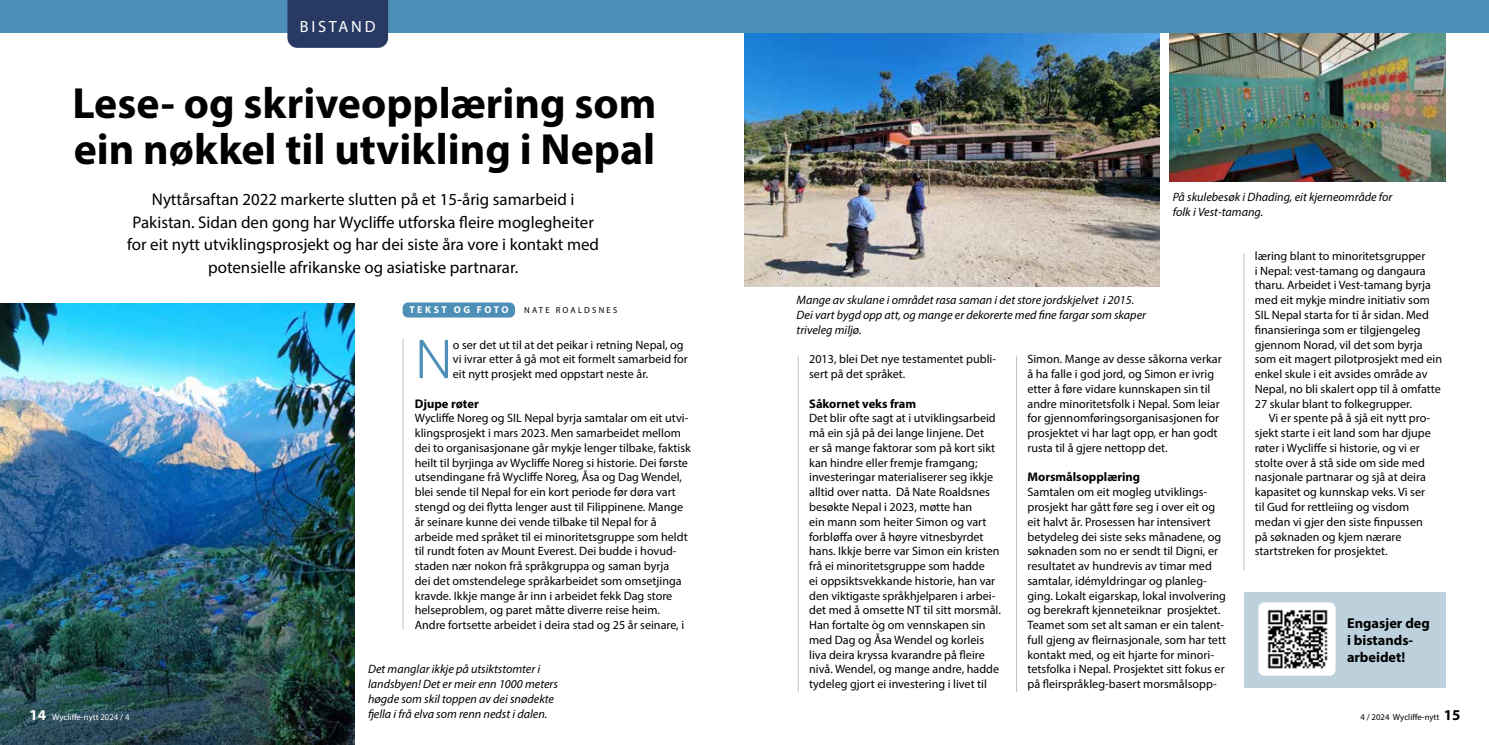
<style>
.page{position:relative;width:1489px;height:745px;background:#fff}
.page>*{position:absolute;margin:0;border:0;box-sizing:border-box;transform-origin:0 0}
.t1{font:300 53.62px "Roboto";color:#4e8fb8}
.t2{font:700 43.75px/46.2px "Myriad Pro";color:#000}
.t3{font:16.88px/22.5px "Myriad Pro";color:#000;text-align:center}
.t4{font:16.25px "Myriad Pro";letter-spacing:.17em;color:#fff}
.t5{font:700 14.38px/16.9px "Myriad Pro";color:#000}
.t6{font:700 12.5px "Myriad Pro";color:#000}
.t7{font:12.12px/14.8px "Myriad Pro";color:#000}
.t8{font:italic 12.12px/14.8px "Myriad Pro";color:#000}
.t9{font:700 10px "Myriad Pro";letter-spacing:.26em;color:#fff}
.t10{font:8.75px "Myriad Pro";color:#000}
.t11{font:8.75px "Myriad Pro";color:#fff}
.t12{font:8.75px "Myriad Pro";letter-spacing:.26em;color:#000}
.s1{font-weight:700;font-size:15px}
</style>
<div class="page">
<img style="left:1169px;top:33px;width:276px;height:148px">
<img style="left:744px;top:33px;width:415px;height:253px">
<img style="left:0;top:303px;width:355px;height:441px">
<div style="left:0;top:0;width:1488px;height:33px;background:#4e8fb8"></div>
<div style="left:1243px;top:592px;width:202px;height:95px;background:#bcd1dc"></div>
<div style="left:287px;top:0;width:101px;height:48px;background:#283a63"></div>
<div style="left:402px;top:302px;width:113px;height:15px;background:#4e8fb8;border-radius:5px"></div>
<hr style="left:402px;top:338px;width:1px;height:290px;background:#939598">
<hr style="left:797px;top:356px;width:1px;height:335px;background:#939598">
<hr style="left:1243px;top:253px;width:1px;height:316px;background:#939598">
<hr style="left:1016px;top:356px;width:1px;height:335px;background:#939598">
<div style="left:1258px;top:602px;width:77px;height:73px;background:#fff;border-radius:6px"></div>
<img style="left:1267px;top:609px;width:61px;height:60px">
<h3 class="t4" style="left:300px;top:17px;width:77px">BISTAND</h3>
<h2 class="t2" style="left:72px;top:78px;width:585px">Lese- og skriveopplæring som ein nøkkel til utvikling i Nepal</h2>
<p class="t3" style="left:127px;top:188px;width:473px">Nyttårsaftan 2022 markerte slutten på et 15-årig samarbeid i Pakistan. Sidan den gong har Wycliffe utforska fleire moglegheiter for eit nytt utviklingsprosjekt og har dei siste åra vore i kontakt med potensielle afrikanske og asiatiske partnarar.</p>
<p class="t9" style="left:409px;top:303px;width:101px">TEKST OG FOTO</p>
<p class="t12" style="left:524px;top:305px;width:95px">NATE ROALDSNES</p>
<p class="t11" style="left:29px;top:711px;width:102px"><span class="s1">14</span> Wycliffe-nytt 2024 / 4</p>
<h1 class="t1" style="left:415px;top:321px;width:40px">N</h1>
<p class="t7" style="left:453px;top:337px;width:236px">o ser det ut til at det peikar i retning Nepal, og vi ivrar etter å gå mot eit formelt samarbeid for eit nytt prosjekt med oppstart neste år.</p>
<p class="t6" style="left:415px;top:395px;width:65px">Djupe røter</p>
<p class="t7" style="left:415px;top:410px;width:277px">Wycliffe Noreg og SIL Nepal byrja samtalar om eit utvi&shy;klingsprosjekt i mars 2023. Men samarbeidet mellom dei to organisasjonane går mykje lenger tilbake, faktisk heilt til byrjinga av Wycliffe Noreg si historie. Dei første utsendingane frå Wycliffe Noreg, Åsa og Dag Wendel, blei sende til Nepal for ein kort periode før døra vart stengd og dei flytta lenger aust til Filippinene. Mange år seinare kunne dei vende tilbake til Nepal for å arbeide med språket til ei minoritetsgruppe som heldt til rundt foten av Mount Everest. Dei budde i hovud&shy;staden nær nokon frå språkgruppa og saman byrja<br>dei det omstendelege språkarbeidet som omsetjinga kravde. Ikkje mange år inn i arbeidet fekk Dag store helseproblem, og paret måtte diverre reise heim.<br>Andre fortsette arbeidet i deira stad og 25 år seinare, i</p>
<p class="t8" style="left:368px;top:661px;width:191px">Det manglar ikkje på utsiktstomter i landsbyen! Det er meir enn 1000 meters høgde som skil toppen av dei snødekte fjella i frå elva som renn nedst i dalen.</p>
<p class="t8" style="left:1172px;top:189px;width:221px">På skulebesøk i Dhading, eit kjerneområde for folk i Vest-tamang.</p>
<p class="t8" style="left:796px;top:292px;width:351px">Mange av skulane i området rasa saman i det store jordskjelvet i 2015.<br>Dei vart bygd opp att, og mange er dekorerte med fine fargar som skaper triveleg miljø.</p>
<p class="t7" style="left:809px;top:351px;width:188px">2013, blei Det nye testamentet publi&shy;sert på det språket.</p>
<p class="t6" style="left:809px;top:395px;width:109px">Såkornet veks fram</p>
<p class="t7" style="left:809px;top:410px;width:193px">Det blir ofte sagt at i utviklingsarbeid må ein sjå på dei lange linjene. Det<br>er så mange faktorar som på kort sikt kan hindre eller fremje framgang; investeringar materialiserer seg ikkje alltid over natta. Då Nate Roaldsnes besøkte Nepal i 2023, møtte han<br>ein mann som heiter Simon og vart forbløffa over å høyre vitnesbyrdet hans. Ikkje berre var Simon ein kristen frå ei minoritetsgruppe som hadde<br>ei oppsiktsvekkande historie, han var den viktigaste språkhjelparen i arbei&shy;det med å omsette NT til sitt morsmål.<br>Han fortalte òg om vennskapen sin med Dag og Åsa Wendel og korleis liva deira kryssa kvarandre på fleire nivå. Wendel, og mange andre, hadde tydeleg gjort ei investering i livet til</p>
<p class="t7" style="left:1027px;top:351px;width:196px">Simon. Mange av desse såkorna verkar å ha falle i god jord, og Simon er ivrig etter å føre vidare kunnskapen sin til andre minoritetsfolk i Nepal. Som leiar for gjennomføringsorganisasjonen for prosjektet vi har lagt opp, er han godt rusta til å gjere nettopp det.</p>
<p class="t6" style="left:1027px;top:469px;width:114px">Morsmålsopplæring</p>
<p class="t7" style="left:1027px;top:484px;width:200px">Samtalen om eit mogleg utviklings&shy;prosjekt har gått føre seg i over eit og eit halvt år. Prosessen har intensivert betydeleg dei siste seks månadene, og søknaden som no er sendt til Digni, er resultatet av hundrevis av timar med samtalar, idémyldringar og planleg&shy;ging. Lokalt eigarskap, lokal involvering og berekraft kjenneteiknar prosjektet.<br>Teamet som set alt saman er ein talent&shy;full gjeng av fleirnasjonale, som har tett kontakt med, og eit hjarte for minori&shy;tetsfolka i Nepal. Prosjektet sitt fokus er på fleirspråkleg-basert morsmålsopp-</p>
<p class="t7" style="left:1254px;top:248px;width:189px">læring blant to minoritetsgrupper<br>i Nepal: vest-tamang og dangaura tharu. Arbeidet i Vest-tamang byrja med eit mykje mindre initiativ som SIL Nepal starta for ti år sidan. Med finansieringa som er tilgjengeleg gjennom Norad, vil det som byrja som eit magert pilotprosjekt med ein enkel skule i eit avsides område av Nepal, no bli skalert opp til å omfatte 27 skular blant to folkegrupper.</p>
<p class="t7" style="left:1254px;top:410px;width:178px;text-indent:14px">Vi er spente på å sjå eit nytt pro&shy;sjekt starte i eit land som har djupe røter i Wycliffe si historie, og vi er stolte over å stå side om side med nasjonale partnarar og sjå at deira kapasitet og kunnskap veks. Vi ser til Gud for rettleiing og visdom medan vi gjer den siste finpussen på søknaden og kjem nærare startstreken for prosjektet.</p>
<p class="t5" style="left:1346px;top:613px;width:84px">Engasjer deg i bistands&shy;arbeidet!</p>
<p class="t10" style="left:1360px;top:711px;width:102px">4 / 2024 Wycliffe-nytt <span class="s1">15</span></p>
</div>
